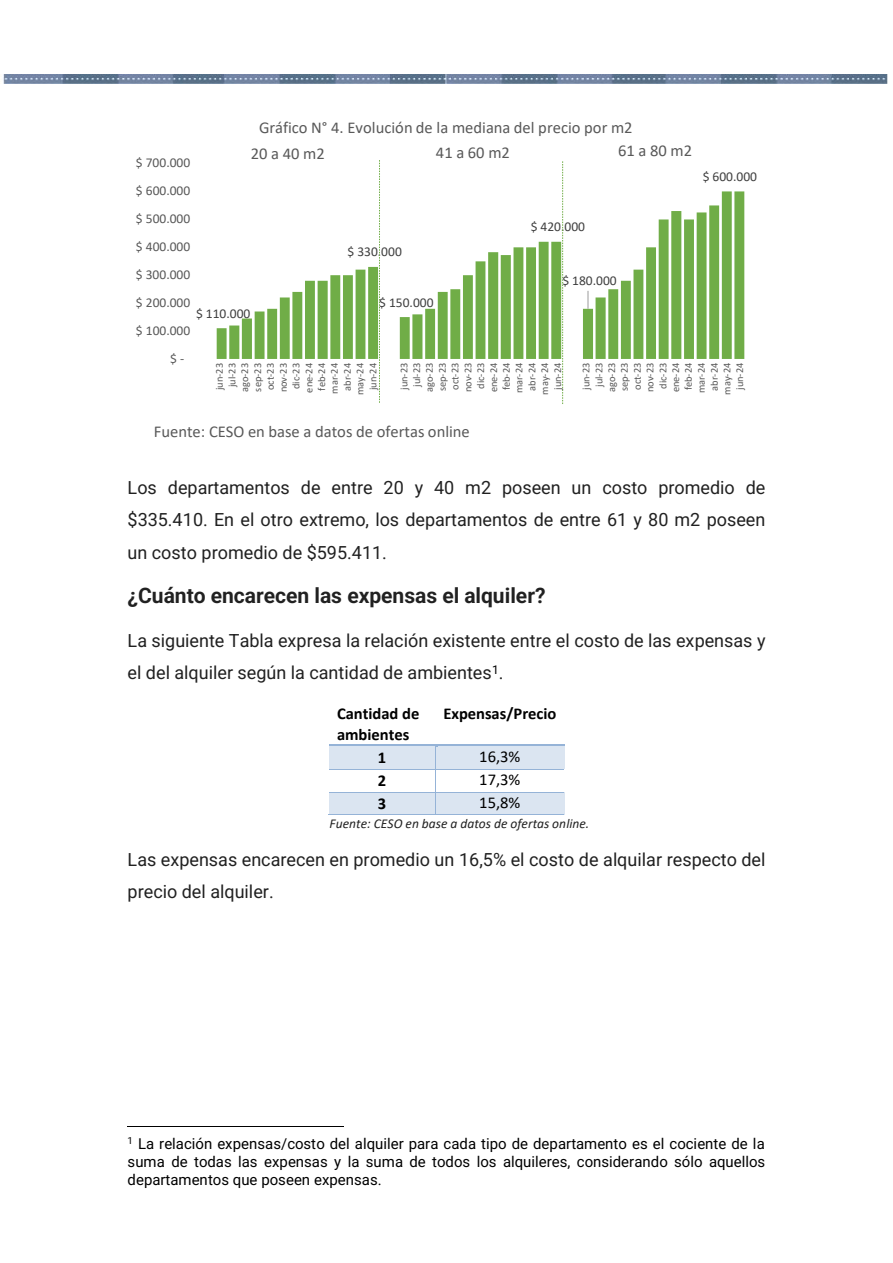
<style>
.page{position:relative;width:893px;height:1263px;background:#fff}
.page>*{position:absolute;margin:0;border:0;box-sizing:border-box;transform-origin:0 0}
.t1{font:700 21px "Roboto";color:#212121}
.t2{font:18px/32.4px "Roboto";color:#212121}
.t3{font:16.5px/25.8px "Calibri";color:#595959}
.t4{font:700 16.5px/20.1px "Calibri";color:#000}
.t5{font:16.5px "Calibri";color:#000}
.t6{font:15px/18px "Roboto";color:#000;text-align:justify}
.t7{font:13.5px "Calibri";color:#595959}
.t8{font:13.5px "Calibri";color:#404040}
.t9{font:italic 13.5px "Calibri";color:#212121}
.t10{font:10.5px/12.8px "Calibri";letter-spacing:-.005em;color:#595959;text-align:right}
</style>
<div class="page">
<img style="left:3px;top:74px;width:885px;height:9px">
<div style="left:329px;top:746px;width:106px;height:23px;background:#dbe5f1"></div>
<div style="left:435px;top:746px;width:129px;height:23px;background:#dbe5f1"></div>
<hr style="left:329px;top:744px;width:106px;height:2px;background:#95b3d7">
<hr style="left:438px;top:744px;width:126px;height:2px;background:#95b3d7">
<hr style="left:329px;top:769px;width:106px;height:1px;background:#95b3d7">
<hr style="left:435px;top:769px;width:129px;height:1px;background:#95b3d7">
<div style="left:329px;top:792px;width:106px;height:23px;background:#dbe5f1"></div>
<div style="left:435px;top:792px;width:129px;height:23px;background:#dbe5f1"></div>
<hr style="left:329px;top:792px;width:106px;height:1px;background:#95b3d7">
<hr style="left:435px;top:792px;width:129px;height:1px;background:#95b3d7">
<hr style="left:328px;top:815px;width:107px;height:1px;background:#95b3d7">
<svg style="left:435px;top:744px;width:3px;height:71px"></svg>
<hr style="left:435px;top:815px;width:129px;height:1px;background:#95b3d7">
<hr style="left:128px;top:1126px;width:216px;height:1px;background:#000">
<svg style="left:658px;top:191px;width:86px;height:168px;fill:#70ad47"></svg>
<svg style="left:217px;top:160px;width:439px;height:244px"></svg>
<p class="t7" style="left:136px;top:157px;width:56px">$ 700.000</p>
<p class="t7" style="left:136px;top:185px;width:56px">$ 600.000</p>
<p class="t7" style="left:136px;top:213px;width:56px">$ 500.000</p>
<p class="t7" style="left:136px;top:241px;width:56px">$ 400.000</p>
<p class="t7" style="left:136px;top:269px;width:56px">$ 300.000</p>
<p class="t3" style="left:251px;top:116px;width:383px;text-indent:8px">Gráfico N° 4. Evolución de la mediana del precio por m2<br>20 a 40 m2</p>
<p class="t3" style="left:436px;top:141px;width:76px">41 a 60 m2</p>
<p class="t3" style="left:618px;top:139px;width:76px">61 a 80 m2</p>
<p class="t8" style="left:347px;top:246px;width:56px">$ 330.000</p>
<p class="t8" style="left:531px;top:221px;width:56px">$ 420.000</p>
<p class="t8" style="left:562px;top:275px;width:56px">$ 180.000</p>
<p class="t7" style="left:136px;top:297px;width:56px">$ 200.000</p>
<p class="t8" style="left:196px;top:308px;width:56px">$ 110.000</p>
<p class="t7" style="left:136px;top:325px;width:56px">$ 100.000</p>
<p class="t8" style="left:379px;top:297px;width:56px">$ 150.000</p>
<p class="t8" style="left:703px;top:171px;width:56px">$ 600.000</p>
<p class="t7" style="left:170px;top:353px;width:16px">$ -</p>
<p class="t10" style="left:214px;top:395px;width:33px;rotate:-90deg">jun-23 jul-23 ago-23 sep-23 oct-23 nov-23 dic-23 ene-24 feb-24 mar-24 abr-24 may-24 jun-24</p>
<p class="t10" style="left:398px;top:395px;width:33px;rotate:-90deg">jun-23 jul-23 ago-23 sep-23 oct-23 nov-23 dic-23 ene-24 feb-24 mar-24 abr-24 may-24 jun-24</p>
<p class="t10" style="left:581px;top:395px;width:33px;rotate:-90deg">jun-23 jul-23 ago-23 sep-23 oct-23 nov-23 dic-23 ene-24 feb-24 mar-24 abr-24 may-24 jun-24</p>
<p class="t3" style="left:154px;top:420px;width:317px">Fuente: CESO en base a datos de ofertas online</p>
<p class="t2" style="left:128px;top:472px;width:639px;text-align:justify">Los departamentos de entre 20 y 40 m2 poseen un costo promedio de $335.410. En el otro extremo, los departamentos de entre 61 y 80 m2 poseen un costo promedio de $595.411.</p>
<p class="t1" style="left:128px;top:584px;width:419px">¿Cuánto encarecen las expensas el alquiler?</p>
<p class="t2" style="left:128px;top:625px;width:639px">La siguiente Tabla expresa la relación existente entre el costo de las expensas y el del alquiler según la cantidad de ambientes<sup>1</sup>.</p>
<p class="t4" style="left:337px;top:705px;width:84px">Cantidad de ambientes</p>
<p class="t4" style="left:443px;top:705px;width:115px">Expensas/Precio</p>
<p class="t4" style="left:378px;top:749px;width:10px">1</p>
<p class="t5" style="left:479px;top:749px;width:43px">16,3%</p>
<p class="t4" style="left:378px;top:772px;width:10px">2</p>
<p class="t5" style="left:479px;top:773px;width:43px">17,3%</p>
<p class="t4" style="left:378px;top:795px;width:10px">3</p>
<p class="t5" style="left:479px;top:795px;width:43px">15,8%</p>
<p class="t9" style="left:330px;top:818px;width:261px">Fuente: CESO en base a datos de ofertas online.</p>
<p class="t2" style="left:128px;top:843px;width:639px">Las expensas encarecen en promedio un 16,5% el costo de alquilar respecto del precio del alquiler.</p>
<p class="t6" style="left:128px;top:1135px;width:639px"><sup>1</sup> La relación expensas/costo del alquiler para cada tipo de departamento es el cociente de la suma de todas las expensas y la suma de todos los alquileres, considerando sólo aquellos departamentos que poseen expensas.</p>
</div>
